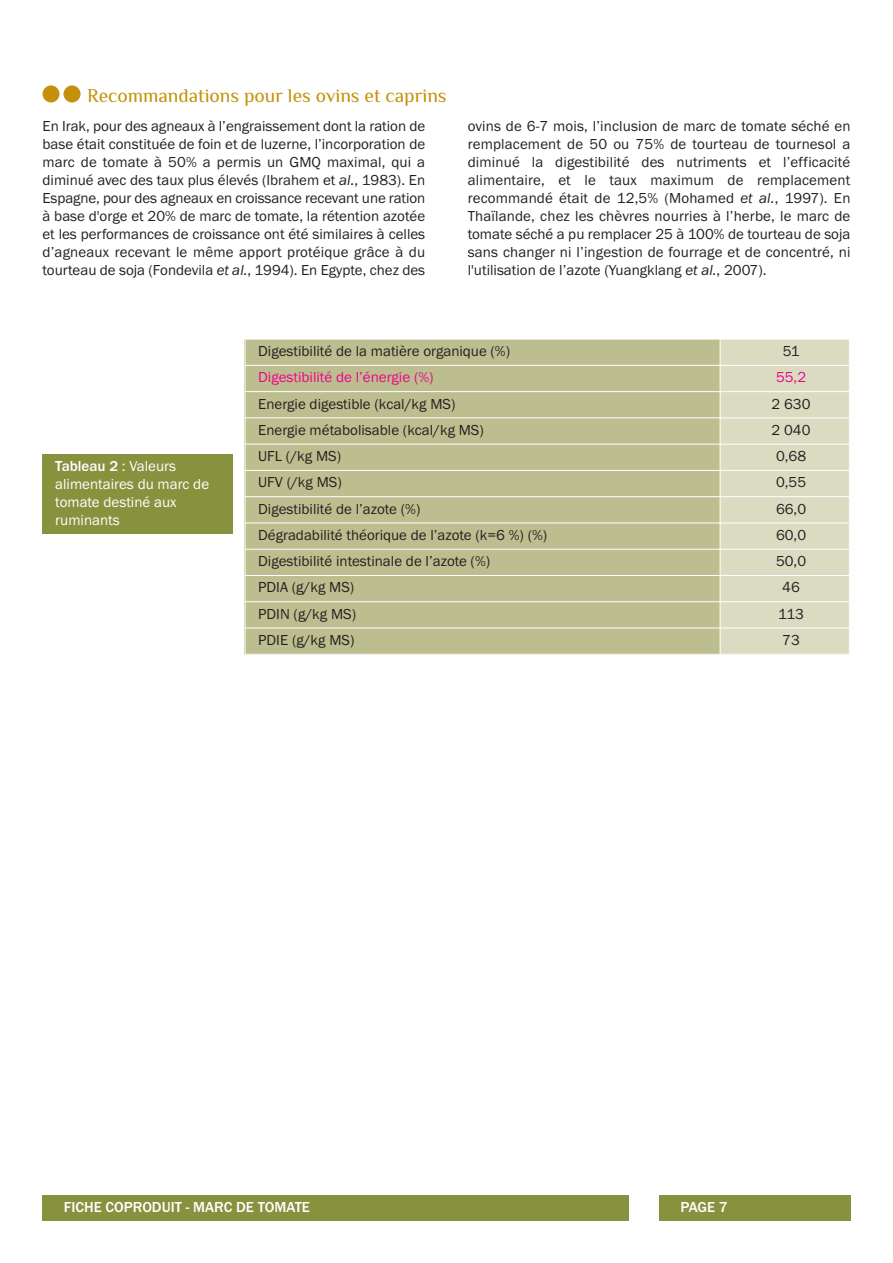
<style>
.page{position:relative;width:893px;height:1263px;background:#fff}
.page>*{position:absolute;margin:0;border:0;box-sizing:border-box;transform-origin:0 0}
.t1{font:19.5px "Philosopher";color:#c5910a}
.t2{font:15px/18px "Franklin Gothic";color:#231f20;text-align:justify}
.t3{font:15px/18px "Franklin Gothic";color:#fff}
.t4{font:500 15px "Franklin Gothic";color:#fff}
.t5{font:15px "Franklin Gothic";color:#ed028c}
.s1{font-style:italic}
.s2{font-weight:500}
</style>
<div class="page">
<div style="left:43px;top:1195px;width:586px;height:25px;background:#88913d"></div>
<div style="left:659px;top:1195px;width:191px;height:25px;background:#88913d"></div>
<div style="left:43px;top:85px;width:17px;height:17px;background:#c5910a;border-radius:50%"></div>
<div style="left:64px;top:85px;width:17px;height:17px;background:#c5910a;border-radius:50%"></div>
<div style="left:43px;top:454px;width:190px;height:79px;background:#88913d"></div>
<div style="left:245px;top:339px;width:475px;height:26px;background:#bdbe8f"></div>
<div style="left:720px;top:339px;width:130px;height:26px;background:#dbdbc2"></div>
<div style="left:245px;top:365px;width:475px;height:27px;background:#bdbe8f"></div>
<div style="left:720px;top:365px;width:130px;height:27px;background:#dbdbc2"></div>
<div style="left:245px;top:392px;width:475px;height:26px;background:#bdbe8f"></div>
<div style="left:720px;top:392px;width:130px;height:26px;background:#dbdbc2"></div>
<div style="left:245px;top:418px;width:475px;height:26px;background:#bdbe8f"></div>
<div style="left:720px;top:418px;width:130px;height:26px;background:#dbdbc2"></div>
<div style="left:245px;top:444px;width:475px;height:26px;background:#bdbe8f"></div>
<div style="left:720px;top:444px;width:130px;height:26px;background:#dbdbc2"></div>
<div style="left:245px;top:470px;width:475px;height:27px;background:#bdbe8f"></div>
<div style="left:720px;top:470px;width:130px;height:27px;background:#dbdbc2"></div>
<div style="left:245px;top:497px;width:475px;height:26px;background:#bdbe8f"></div>
<div style="left:720px;top:497px;width:130px;height:26px;background:#dbdbc2"></div>
<div style="left:245px;top:523px;width:475px;height:26px;background:#bdbe8f"></div>
<div style="left:720px;top:523px;width:130px;height:26px;background:#dbdbc2"></div>
<div style="left:245px;top:549px;width:475px;height:26px;background:#bdbe8f"></div>
<div style="left:720px;top:549px;width:130px;height:26px;background:#dbdbc2"></div>
<div style="left:245px;top:575px;width:475px;height:27px;background:#bdbe8f"></div>
<div style="left:720px;top:575px;width:130px;height:27px;background:#dbdbc2"></div>
<div style="left:245px;top:602px;width:475px;height:26px;background:#bdbe8f"></div>
<div style="left:720px;top:602px;width:130px;height:26px;background:#dbdbc2"></div>
<div style="left:245px;top:628px;width:475px;height:27px;background:#bdbe8f"></div>
<div style="left:720px;top:628px;width:130px;height:27px;background:#dbdbc2"></div>
<hr style="left:245px;top:339px;width:1px;height:316px;background:#fff">
<hr style="left:720px;top:339px;width:1px;height:316px;background:#fff">
<hr style="left:849px;top:339px;width:1px;height:316px;background:#fff">
<hr style="left:245px;top:339px;width:605px;height:1px;background:#fff">
<hr style="left:245px;top:365px;width:605px;height:1px;background:#fff">
<hr style="left:245px;top:391px;width:605px;height:1px;background:#fff">
<hr style="left:245px;top:417px;width:605px;height:1px;background:#fff">
<hr style="left:245px;top:444px;width:605px;height:1px;background:#fff">
<hr style="left:245px;top:470px;width:605px;height:1px;background:#fff">
<hr style="left:245px;top:496px;width:605px;height:1px;background:#fff">
<hr style="left:245px;top:523px;width:605px;height:1px;background:#fff">
<hr style="left:245px;top:549px;width:605px;height:1px;background:#fff">
<hr style="left:245px;top:575px;width:605px;height:1px;background:#fff">
<hr style="left:245px;top:601px;width:605px;height:1px;background:#fff">
<hr style="left:245px;top:628px;width:605px;height:1px;background:#fff">
<hr style="left:245px;top:654px;width:605px;height:1px;background:#fff">
<h1 class="t1" style="left:87px;top:85px;width:361px">Recommandations pour les ovins et caprins</h1>
<p class="t2" style="left:43px;top:117px;width:384px">En Irak, pour des agneaux à l’engraissement dont la ration de base était constituée de foin et de luzerne, l’incorporation de marc de tomate à 50% a permis un GMQ maximal, qui a diminué avec des taux plus élevés (Ibrahem et <span class="s1">al.</span>, 1983). En Espagne, pour des agneaux en croissance recevant une ration à base d'orge et 20% de marc de tomate, la rétention azotée et les performances de croissance ont été similaires à celles d’agneaux recevant le même apport protéique grâce à du tourteau de soja (Fondevila <span class="s1">et al.</span>, 1994). En Egypte, chez des</p>
<p class="t2" style="left:468px;top:117px;width:384px">ovins de 6-7 mois, l’inclusion de marc de tomate séché en remplacement de 50 ou 75% de tourteau de tournesol a diminué la digestibilité des nutriments et l’efficacité alimentaire, et le taux maximum de remplacement recommandé était de 12,5% (Mohamed <span class="s1">et al.</span>, 1997). En Thaïlande, chez les chèvres nourries à l’herbe, le marc de tomate séché a pu remplacer 25 à 100% de tourteau de soja sans changer ni l’ingestion de fourrage et de concentré, ni l'utilisation de l’azote (Yuangklang <span class="s1">et al.</span>, 2007).</p>
<p class="t3" style="left:55px;top:456px;width:155px"><span class="s2">Tableau 2</span> : Valeurs alimentaires du marc de tomate destiné aux ruminants</p>
<p class="t2" style="left:258px;top:342px;width:253px">Digestibilité de la matière organique (%)</p>
<p class="t2" style="left:783px;top:342px;width:18px">51</p>
<p class="t5" style="left:258px;top:368px;width:177px">Digestibilité de l’énergie (%)</p>
<p class="t5" style="left:776px;top:368px;width:32px">55,2</p>
<p class="t2" style="left:258px;top:394px;width:199px">Energie digestible (kcal/kg MS)</p>
<p class="t2" style="left:772px;top:394px;width:40px">2 630</p>
<p class="t2" style="left:258px;top:421px;width:227px">Energie métabolisable (kcal/kg MS)</p>
<p class="t2" style="left:772px;top:421px;width:40px">2 040</p>
<p class="t2" style="left:258px;top:447px;width:84px">UFL (/kg MS)</p>
<p class="t2" style="left:776px;top:447px;width:32px">0,68</p>
<p class="t2" style="left:258px;top:473px;width:85px">UFV (/kg MS)</p>
<p class="t2" style="left:776px;top:473px;width:32px">0,55</p>
<p class="t2" style="left:258px;top:499px;width:164px">Digestibilité de l’azote (%)</p>
<p class="t2" style="left:776px;top:499px;width:32px">66,0</p>
<p class="t2" style="left:258px;top:526px;width:291px">Dégradabilité théorique de l’azote (k=6 %) (%)</p>
<p class="t2" style="left:776px;top:526px;width:32px">60,0</p>
<p class="t2" style="left:258px;top:552px;width:234px">Digestibilité intestinale de l’azote (%)</p>
<p class="t2" style="left:776px;top:552px;width:32px">50,0</p>
<p class="t2" style="left:258px;top:578px;width:98px">PDIA (g/kg MS)</p>
<p class="t2" style="left:782px;top:578px;width:19px">46</p>
<p class="t2" style="left:258px;top:604px;width:99px">PDIN (g/kg MS)</p>
<p class="t2" style="left:778px;top:604px;width:27px">113</p>
<p class="t2" style="left:258px;top:631px;width:98px">PDIE (g/kg MS)</p>
<p class="t2" style="left:782px;top:631px;width:19px">73</p>
<p class="t4" style="left:64px;top:1197px;width:248px">FICHE COPRODUIT - MARC DE TOMATE</p>
<p class="t4" style="left:680px;top:1197px;width:49px">PAGE 7</p>
</div>
